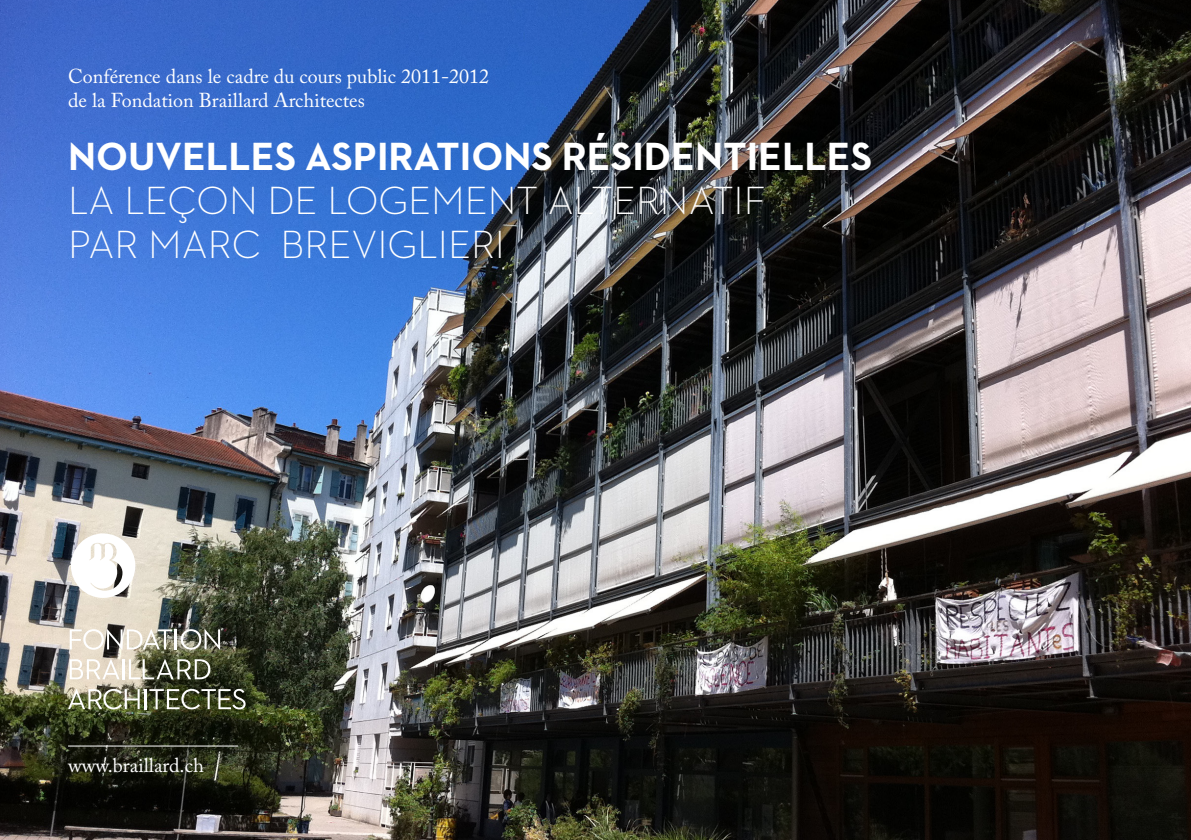
<style>
.page{position:relative;width:1191px;height:840px;background:#fff}
.page>*{position:absolute;margin:0;border:0;box-sizing:border-box;transform-origin:0 0}
._2__Titre_Light{font:300 40px "Neutraface 2 Text";color:#fff}
._2__Titre_Light-2{font:700 40px "Neutraface 2 Text";color:#fff}
.t1{font:20px "Adobe Caslon Pro";color:#fff}
</style>
<div class="page">
<img style="left:0;top:0;width:1191px;height:839px">
<svg style="left:71px;top:533px;width:64px;height:64px"></svg>
<svg style="left:70px;top:628px;width:102px;height:21px"></svg>
<hr style="left:175px;top:629px;width:2px;height:20px;background:#fff">
<svg style="left:181px;top:628px;width:39px;height:21px"></svg>
<svg style="left:70px;top:658px;width:50px;height:21px"></svg>
<hr style="left:122px;top:659px;width:2px;height:20px;background:#fff">
<svg style="left:129px;top:658px;width:81px;height:21px"></svg>
<svg style="left:68px;top:688px;width:72px;height:21px"></svg>
<hr style="left:145px;top:688px;width:2px;height:20px;background:#fff">
<svg style="left:149px;top:688px;width:97px;height:21px"></svg>
<hr style="left:68px;top:745px;width:170px;height:1px;background:#fff">
<p class="t1" style="left:68px;top:64px;width:423px">Conférence dans le cadre du cours public 2011-2012</p>
<p class="t1" style="left:68px;top:88px;width:298px">de la Fondation Braillard Architectes</p>
<p class="_2__Titre_Light-2" style="left:68px;top:130px;width:806px">NOUVELLES ASPIRATIONS RÉSIDENTIELLES</p>
<p class="_2__Titre_Light" style="left:68px;top:175px;width:699px">LA LEÇON DE LOGEMENT ALTERNATIF</p>
<p class="_2__Titre_Light" style="left:68px;top:219px;width:438px">PAR MARC BREVIGLIERI</p>
<p class="t1" style="left:68px;top:752px;width:137px">www.braillard.ch</p>
</div>
